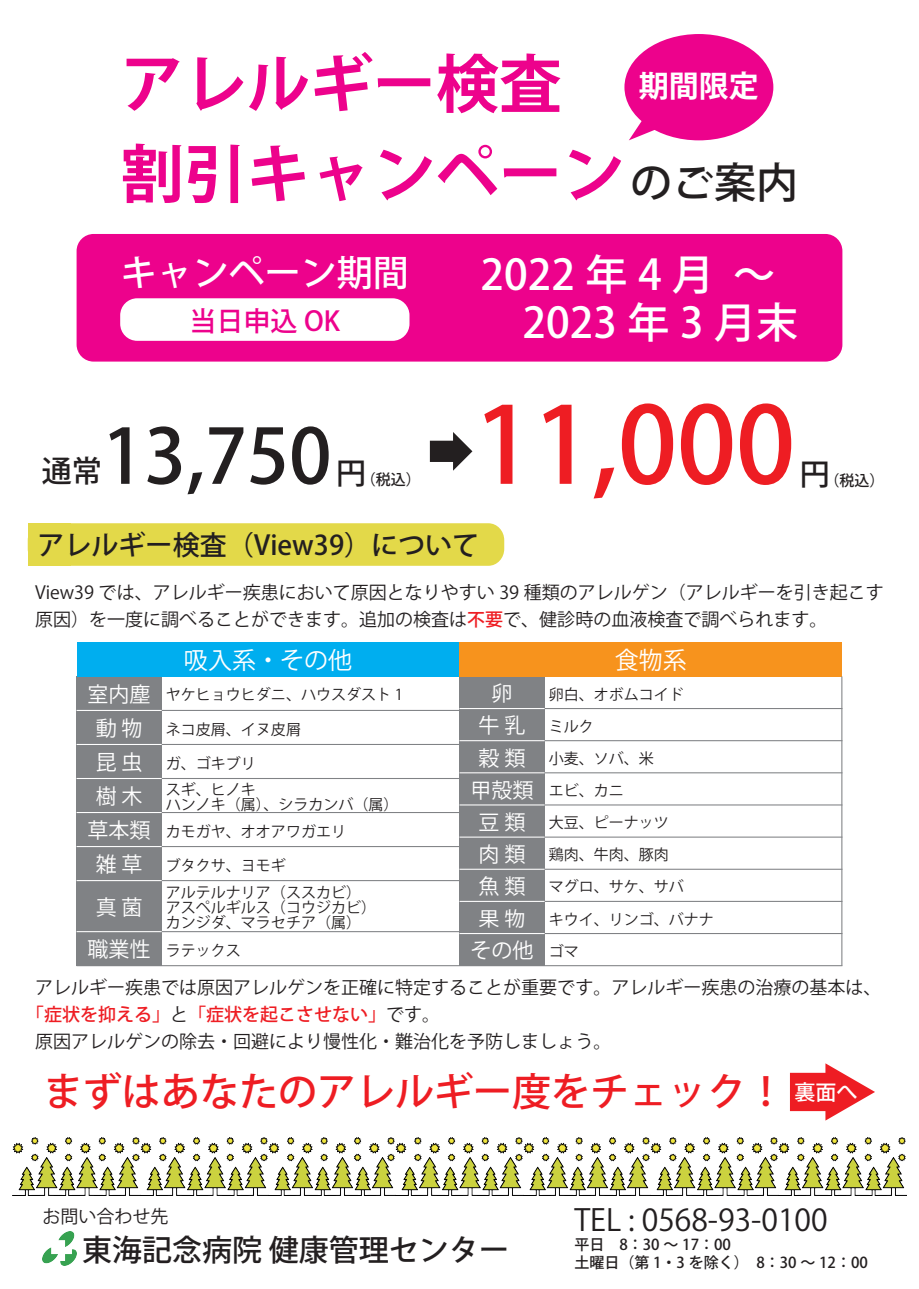
<style>
.page{position:relative;width:919px;height:1289px;background:#fff}
.page>*{position:absolute;margin:0;border:0;box-sizing:border-box;transform-origin:0 0}
.t1{font:500 105px "Koz Go Pr 6 N";color:#ee1d23}
.t2{font:500 75px "Koz Go Pr 6 N";color:#231f20}
.t3{font:700 63px/90px "Koz Go Pr 6 N";color:#ed028c}
.t4{font:500 42px/48px "Koz Go Pr 6 N";color:#fff}
.t5{font:500 39px "Koz Go Pr 6 N";color:#ee1d23}
.t6{font:500 36px "Koz Go Pr 6 N";color:#fff}
.t7{font:500 30px "Koz Go Pr 6 N";color:#231f20}
.t8{font:30px "Koz Go Pr 6 N";color:#231f20}
.t9{font:700 30px "Koz Go Pr 6 N";color:#fff}
.t10{font:500 27px "Koz Go Pr 6 N";color:#231f20}
.t11{font:500 27px "Koz Go Pr 6 N";color:#ed028c}
.t12{font:24px "Koz Go Pr 6 N";color:#fff}
.t13{font:21px "Koz Go Pr 6 N";color:#fff}
.t14{font:18px/27px "Koz Go Pr 6 N";color:#231f20}
.t15{font:500 18px "Koz Go Pr 6 N";color:#ee1d23}
.t16{font:15px/26.5px "Koz Go Pr 6 N";color:#231f20}
.t17{font:500 15px/18px "Koz Go Pr 6 N";color:#231f20}
.s1{font-weight:500;font-size:42px;color:#231f20}
.s2{font-size:30px}
.s3{font-weight:500;color:#ee1d23}
.s4{font-size:21px;color:#fff}
.s5{font-size:19.8px;color:#fff}
.s6{font-size:15px;color:#231f20}
.s7{font-weight:400;color:#231f20}
</style>
<div class="page">
<div style="left:77px;top:234px;width:765px;height:127px;background:#ed028c;border-radius:17px"></div>
<div style="left:28px;top:523px;width:42px;height:43px;background:#e3d949"></div>
<div style="left:28px;top:523px;width:476px;height:43px;background:#e3d949;border-radius:16px"></div>
<div style="left:624px;top:34px;width:149px;height:106px;background:#ed028c;border-radius:50%"></div>
<svg style="left:628px;top:103px;width:62px;height:37px"></svg>
<div style="left:430px;top:440px;width:25px;height:22px;background:#231f20"></div>
<svg style="left:453px;top:432px;width:19px;height:38px"></svg>
<img style="left:43px;top:1231px;width:34px;height:34px">
<div style="left:77px;top:676px;width:85px;height:34px;background:#808285"></div>
<div style="left:77px;top:710px;width:85px;height:34px;background:#808285"></div>
<div style="left:77px;top:744px;width:85px;height:34px;background:#808285"></div>
<div style="left:77px;top:778px;width:85px;height:34px;background:#808285"></div>
<div style="left:77px;top:812px;width:85px;height:34px;background:#808285"></div>
<div style="left:77px;top:846px;width:85px;height:34px;background:#808285"></div>
<div style="left:77px;top:880px;width:85px;height:51px;background:#808285"></div>
<div style="left:77px;top:931px;width:85px;height:34px;background:#808285"></div>
<div style="left:459px;top:676px;width:85px;height:32px;background:#808285"></div>
<div style="left:459px;top:708px;width:85px;height:32px;background:#808285"></div>
<div style="left:459px;top:740px;width:85px;height:32px;background:#808285"></div>
<div style="left:459px;top:772px;width:85px;height:33px;background:#808285"></div>
<div style="left:459px;top:805px;width:85px;height:32px;background:#808285"></div>
<div style="left:459px;top:837px;width:85px;height:32px;background:#808285"></div>
<div style="left:459px;top:869px;width:85px;height:32px;background:#808285"></div>
<div style="left:459px;top:901px;width:85px;height:32px;background:#808285"></div>
<div style="left:459px;top:933px;width:85px;height:32px;background:#808285"></div>
<div style="left:77px;top:642px;width:382px;height:34px;background:#00aeef"></div>
<div style="left:459px;top:642px;width:383px;height:34px;background:#f7931d"></div>
<hr style="left:162px;top:710px;width:297px;height:1px;background:#808285">
<hr style="left:162px;top:744px;width:297px;height:1px;background:#808285">
<hr style="left:162px;top:778px;width:297px;height:1px;background:#808285">
<hr style="left:162px;top:812px;width:297px;height:1px;background:#808285">
<hr style="left:162px;top:846px;width:297px;height:1px;background:#808285">
<hr style="left:162px;top:880px;width:297px;height:1px;background:#808285">
<hr style="left:162px;top:931px;width:297px;height:1px;background:#808285">
<hr style="left:77px;top:965px;width:382px;height:1px;background:#808285">
<hr style="left:77px;top:931px;width:85px;height:1px;background:#fff">
<hr style="left:77px;top:880px;width:85px;height:1px;background:#fff">
<hr style="left:77px;top:846px;width:85px;height:1px;background:#fff">
<hr style="left:77px;top:812px;width:85px;height:1px;background:#fff">
<hr style="left:77px;top:778px;width:85px;height:1px;background:#fff">
<hr style="left:77px;top:744px;width:85px;height:1px;background:#fff">
<hr style="left:77px;top:710px;width:85px;height:1px;background:#fff">
<hr style="left:459px;top:965px;width:383px;height:1px;background:#808285">
<hr style="left:544px;top:933px;width:298px;height:1px;background:#808285">
<hr style="left:544px;top:900px;width:298px;height:1px;background:#808285">
<hr style="left:544px;top:868px;width:298px;height:1px;background:#808285">
<hr style="left:544px;top:836px;width:298px;height:1px;background:#808285">
<hr style="left:544px;top:804px;width:298px;height:1px;background:#808285">
<hr style="left:544px;top:772px;width:298px;height:1px;background:#808285">
<hr style="left:544px;top:740px;width:298px;height:1px;background:#808285">
<hr style="left:544px;top:708px;width:298px;height:1px;background:#808285">
<hr style="left:841px;top:676px;width:1px;height:289px;background:#808285">
<hr style="left:459px;top:708px;width:85px;height:1px;background:#fff">
<hr style="left:459px;top:740px;width:85px;height:1px;background:#fff">
<hr style="left:459px;top:772px;width:85px;height:1px;background:#fff">
<hr style="left:459px;top:804px;width:85px;height:1px;background:#fff">
<hr style="left:459px;top:836px;width:85px;height:1px;background:#fff">
<hr style="left:459px;top:868px;width:85px;height:1px;background:#fff">
<hr style="left:459px;top:900px;width:85px;height:1px;background:#fff">
<hr style="left:459px;top:933px;width:85px;height:1px;background:#fff">
<div style="left:789px;top:1072px;width:44px;height:39px;background:#ee1d23"></div>
<svg style="left:825px;top:1063px;width:50px;height:57px"></svg>
<img style="left:13px;top:1137px;width:893px;height:58px">
<div style="left:120px;top:298px;width:289px;height:43px;background:#fff;border-radius:17px"></div>
<h3 class="t3" style="left:121px;top:40px;width:679px">アレルギー検査<br>割引キャンペーン<span class="s1">のご案内</span></h3>
<h3 class="t9" style="left:638px;top:69px;width:121px">期間限定</h3>
<h3 class="t6" style="left:121px;top:253px;width:290px">キャンペーン期間</h3>
<h3 class="t11" style="left:189px;top:306px;width:152px">当日申込 OK</h3>
<h3 class="t7" style="left:42px;top:454px;width:61px">通常</h3>
<h2 class="t2" style="left:102px;top:414px;width:231px">13,750</h2>
<p class="t17" style="left:336px;top:471px;width:86px"><span class="s2">円</span>（税込）</p>
<h3 class="t4" style="left:480px;top:251px;width:319px">2022 年 4 月 ～　2023 年 3 月末</h3>
<h1 class="t1" style="left:474px;top:386px;width:322px">11,000</h1>
<p class="t17" style="left:799px;top:472px;width:86px"><span class="s2">円</span>（税込）</p>
<h3 class="t10" style="left:38px;top:530px;width:443px">アレルギー検査（View39）について</h3>
<p class="t14" style="left:35px;top:579px;width:850px">View39 では、アレルギー疾患において原因となりやすい 39 種類のアレルゲン（アレルギーを引き起こす原因）を一度に調べることができます。追加の検査は<span class="s3">不要</span>で、健診時の血液検査で調べられます。</p>
<h3 class="t12" style="left:184px;top:646px;width:169px">吸入系・その他</h3>
<h3 class="t12" style="left:615px;top:646px;width:73px">食物系</h3>
<p class="t16" style="left:88px;top:682px;width:317px"><span class="s4">室内塵</span> ヤケヒョウヒダニ、ハウスダスト 1</p>
<p class="t16" style="left:96px;top:716px;width:207px"><span class="s4">動 物</span> ネコ皮屑、イヌ皮屑</p>
<p class="t16" style="left:96px;top:750px;width:162px"><span class="s4">昆 虫</span> ガ、ゴキブリ<span class="s4">樹 木</span> スギ、ヒノキ</p>
<p class="t16" style="left:88px;top:791px;width:312px;text-indent:78px">ハンノキ（属）、シラカンバ（属）<span class="s4">草本類</span> カモガヤ、オオアワガエリ</p>
<p class="t16" style="left:96px;top:852px;width:192px"><span class="s4">雑 草</span> ブタクサ、ヨモギ</p>
<h3 class="t13" style="left:96px;top:895px;width:48px">真 菌</h3>
<p class="t16" style="left:166px;top:885px;width:211px;line-height:15px">アルテルナリア（ススカビ）アスペルギルス（コウジカビ）カンジダ、マラセチア（属）</p>
<p class="t16" style="left:88px;top:937px;width:155px"><span class="s4">職業性</span> ラテックス</p>
<h3 class="t13" style="left:491px;top:681px;width:22px">卵</h3>
<p class="t16" style="left:549px;top:681px;width:136px">卵白、オボムコイド</p>
<p class="t16" style="left:478px;top:713px;width:117px"><span class="s4">牛 乳</span> ミルク</p>
<p class="t16" style="left:478px;top:745px;width:177px"><span class="s4">穀 類</span> 小麦、ソバ、米</p>
<p class="t16" style="left:470px;top:777px;width:155px"><span class="s4">甲殻類</span> エビ、カニ</p>
<p class="t16" style="left:478px;top:809px;width:192px"><span class="s4">豆 類</span> 大豆、ピーナッツ</p>
<p class="t16" style="left:478px;top:841px;width:192px"><span class="s4">肉 類</span> 鶏肉、牛肉、豚肉</p>
<p class="t16" style="left:478px;top:873px;width:207px"><span class="s4">魚 類</span> マグロ、サケ、サバ</p>
<p class="t16" style="left:478px;top:906px;width:237px"><span class="s5">果 物</span> キウイ、リンゴ、バナナ</p>
<h3 class="t13" style="left:470px;top:938px;width:110px">その他 <span class="s6">ゴマ</span></h3>
<p class="t14" style="left:35px;top:974px;width:847px">アレルギー疾患では原因アレルゲンを正確に特定することが重要です。アレルギー疾患の治療の基本は、</p>
<p class="t15" style="left:26px;top:1004px;width:415px">「症状を抑える」<span class="s7">と</span>「症状を起こさせない」<span class="s7">です。</span></p>
<p class="t14" style="left:35px;top:1028px;width:577px">原因アレルゲンの除去・回避により慢性化・難治化を予防しましょう。</p>
<h3 class="t5" style="left:44px;top:1070px;width:815px">まずはあなたのアレルギー度をチェック！<sup>裏面へ</sup></h3>
<p class="t14" style="left:43px;top:1203px;width:127px">お問い合わせ先</p>
<h3 class="t8" style="left:574px;top:1203px;width:255px">TEL : 0568-93-0100</h3>
<h3 class="t7" style="left:82px;top:1232px;width:428px">東海記念病院 健康管理センター</h3>
<p class="t17" style="left:574px;top:1236px;width:295px">平日　8：30 ～ 17：00<br>土曜日（第 1・3 を除く）　8：30 ～ 12：00</p>
</div>
